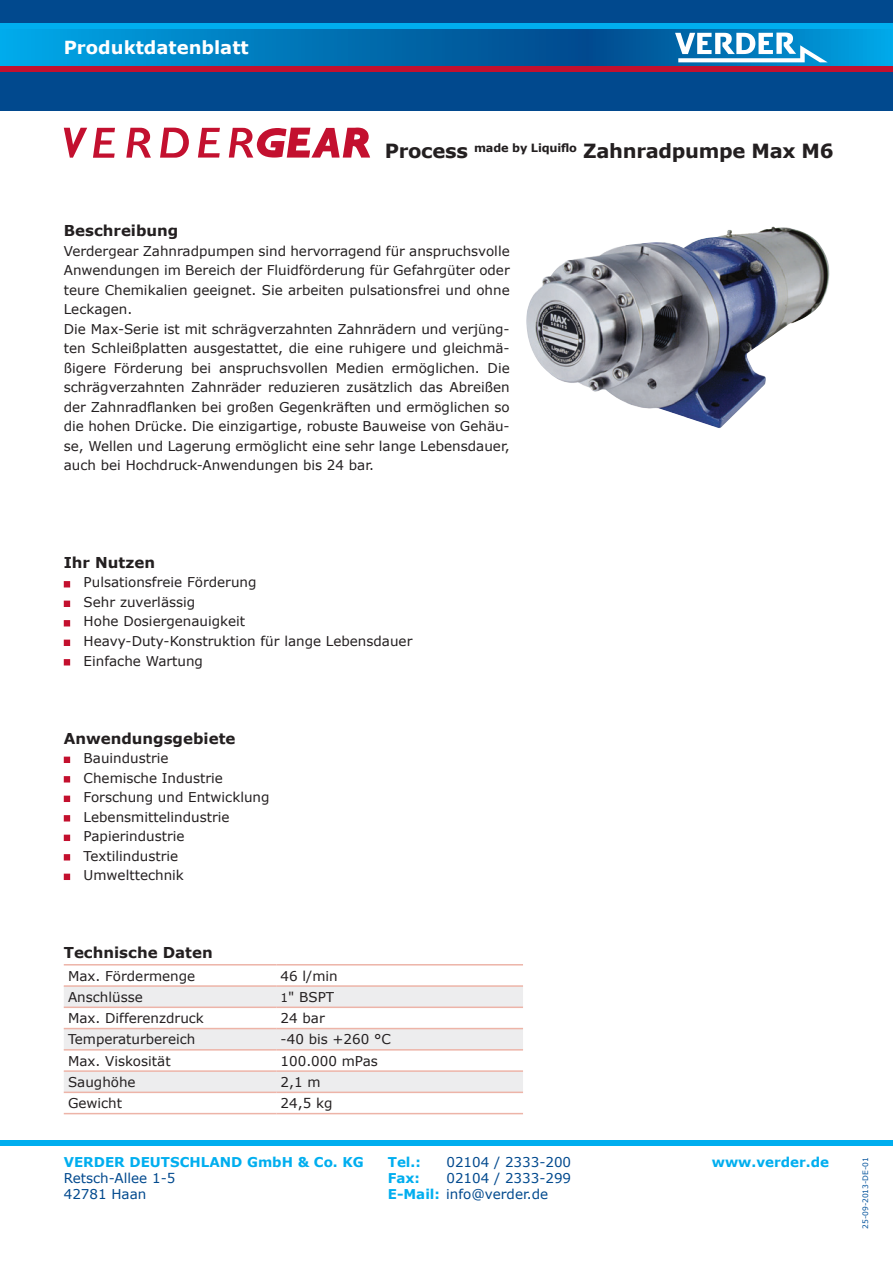
<style>
.page{position:relative;width:893px;height:1263px;background:#fff}
.page>*{position:absolute;margin:0;border:0;box-sizing:border-box;transform-origin:0 0}
.t1{font:700 19.5px "Verdana";letter-spacing:-.015em;color:#231f20}
.t2{font:700 18px "Verdana";color:#fff}
.t3{font:700 15px "Verdana";color:#231f20}
.t4{font:13.5px/19.5px "Verdana";color:#231f20;text-align:justify}
.t5{font:13.5px "Verdana";color:#01498e}
.t6{font:700 13.5px "Verdana";color:#00aeef}
.adress{font:7.5px "Verdana";color:#01519b}
.s1{font-size:12px}
.s2{font-weight:700;color:#00aeef}
</style>
<div class="page">
<svg style="left:64px;top:581px;width:6px;height:6px"></svg>
<svg style="left:64px;top:601px;width:6px;height:6px"></svg>
<svg style="left:64px;top:620px;width:6px;height:6px"></svg>
<svg style="left:64px;top:640px;width:6px;height:6px"></svg>
<svg style="left:64px;top:659px;width:6px;height:6px"></svg>
<svg style="left:64px;top:757px;width:6px;height:6px"></svg>
<svg style="left:64px;top:776px;width:6px;height:6px"></svg>
<svg style="left:64px;top:796px;width:6px;height:6px"></svg>
<svg style="left:64px;top:815px;width:6px;height:6px"></svg>
<svg style="left:64px;top:835px;width:6px;height:6px"></svg>
<svg style="left:64px;top:854px;width:6px;height:6px"></svg>
<svg style="left:64px;top:874px;width:6px;height:6px"></svg>
<svg style="left:64px;top:965px;width:459px;height:1px"></svg>
<svg style="left:64px;top:987px;width:459px;height:62px;fill:#ededee"></svg>
<svg style="left:64px;top:1050px;width:459px;height:63px"></svg>
<hr style="left:64px;top:964px;width:212px;height:1px;background:#edb4a8">
<hr style="left:276px;top:964px;width:247px;height:1px;background:#edb4a8">
<hr style="left:64px;top:985px;width:212px;height:2px;background:#edb4a8">
<hr style="left:276px;top:985px;width:247px;height:2px;background:#edb4a8">
<hr style="left:64px;top:1006px;width:212px;height:2px;background:#edb4a8">
<hr style="left:276px;top:1006px;width:247px;height:2px;background:#edb4a8">
<hr style="left:64px;top:1028px;width:212px;height:1px;background:#edb4a8">
<hr style="left:276px;top:1028px;width:247px;height:1px;background:#edb4a8">
<hr style="left:64px;top:1049px;width:212px;height:1px;background:#edb4a8">
<hr style="left:276px;top:1049px;width:247px;height:1px;background:#edb4a8">
<hr style="left:64px;top:1070px;width:212px;height:2px;background:#edb4a8">
<hr style="left:276px;top:1070px;width:247px;height:2px;background:#edb4a8">
<hr style="left:64px;top:1091px;width:212px;height:2px;background:#edb4a8">
<hr style="left:276px;top:1091px;width:247px;height:2px;background:#edb4a8">
<hr style="left:64px;top:1113px;width:212px;height:1px;background:#edb4a8">
<hr style="left:276px;top:1113px;width:247px;height:1px;background:#edb4a8">
<img style="left:526px;top:227px;width:303px;height:201px">
<svg style="left:93px;top:128px;width:22px;height:30px"></svg>
<svg style="left:160px;top:128px;width:29px;height:30px"></svg>
<svg style="left:198px;top:128px;width:22px;height:30px"></svg>
<svg style="left:64px;top:128px;width:23px;height:30px"></svg>
<svg style="left:126px;top:128px;width:25px;height:30px"></svg>
<svg style="left:229px;top:128px;width:141px;height:30px"></svg>
<div style="left:0;top:0;width:893px;height:111px;background:#01498e"></div>
<svg style="left:0;top:28px;width:893px;height:39px"></svg>
<div style="left:0;top:23px;width:893px;height:5px;background:#00aeef"></div>
<div style="left:0;top:67px;width:893px;height:5px;background:#c3102e"></div>
<svg style="left:675px;top:33px;width:153px;height:29px;background:#72b7db"></svg>
<div style="left:0;top:1140px;width:893px;height:5px;background:#00aeef"></div>
<p class="t2" style="left:64px;top:44px;width:186px">Produktdatenblatt</p>
<p class="t1" style="left:385px;top:138px;width:450px">Process <sup>made</sup> <sup>by</sup> <sup>Liquiflo</sup> Zahnradpumpe Max M6</p>
<p class="t3" style="left:64px;top:220px;width:116px">Beschreibung</p>
<p class="t4" style="left:64px;top:241px;width:447px">Verdergear Zahnradpumpen sind hervorragend für anspruchsvolle Anwendungen im Bereich der Fluidförderung für Gefahrgüter oder teure Chemikalien geeignet. Sie arbeiten pulsationsfrei und ohne Leckagen.</p>
<p class="t4" style="left:64px;top:319px;width:447px">Die Max-Serie ist mit schrägverzahnten Zahnrädern und verjüng&shy;ten Schleißplatten ausgestattet, die eine ruhigere und gleichmä&shy;ßigere Förderung bei anspruchsvollen Medien ermöglichen. Die schrägverzahnten Zahnräder reduzieren zusätzlich das Abreißen der Zahnradflanken bei großen Gegenkräften und ermöglichen so die hohen Drücke. Die einzigartige, robuste Bauweise von Gehäu&shy;se, Wellen und Lagerung ermöglicht eine sehr lange Lebensdauer, auch bei Hochdruck-Anwendungen bis 24 bar.</p>
<p class="t3" style="left:64px;top:552px;width:93px">Ihr Nutzen</p>
<p class="t4" style="left:84px;top:573px;width:174px">Pulsationsfreie Förderung</p>
<p class="t4" style="left:84px;top:592px;width:113px">Sehr zuverlässig</p>
<p class="t4" style="left:84px;top:612px;width:163px">Hohe Dosiergenauigkeit</p>
<p class="t4" style="left:84px;top:631px;width:330px">Heavy-Duty-Konstruktion für lange Lebensdauer</p>
<p class="t4" style="left:84px;top:651px;width:121px">Einfache Wartung</p>
<p class="t3" style="left:64px;top:727px;width:173px">Anwendungsgebiete</p>
<p class="t4" style="left:84px;top:748px;width:86px">Bauindustrie</p>
<p class="t4" style="left:84px;top:768px;width:141px">Chemische Industrie</p>
<p class="t4" style="left:84px;top:787px;width:187px">Forschung und Entwicklung</p>
<p class="t4" style="left:84px;top:807px;width:147px">Lebensmittelindustrie</p>
<p class="t4" style="left:84px;top:826px;width:102px">Papierindustrie</p>
<p class="t4" style="left:84px;top:846px;width:96px">Textilindustrie</p>
<p class="t4" style="left:84px;top:865px;width:102px">Umwelttechnik</p>
<p class="t3" style="left:64px;top:942px;width:150px">Technische Daten</p>
<p class="t4" style="left:68px;top:966px;width:129px">Max. Fördermenge</p>
<p class="t4" style="left:281px;top:966px;width:59px">46 l/min</p>
<p class="t4" style="left:68px;top:987px;width:76px">Anschlüsse</p>
<p class="t4" style="left:281px;top:987px;width:55px"><span class="s1">1</span>" BSPT</p>
<p class="t4" style="left:68px;top:1008px;width:137px">Max. Differenzdruck</p>
<p class="t4" style="left:281px;top:1008px;width:46px">24 bar</p>
<p class="t4" style="left:68px;top:1029px;width:129px">Temperaturbereich</p>
<p class="t4" style="left:281px;top:1029px;width:112px">-40 bis +260 °C</p>
<p class="t4" style="left:68px;top:1051px;width:104px">Max. Viskosität</p>
<p class="t4" style="left:281px;top:1051px;width:99px">100.000 mPas</p>
<p class="t4" style="left:68px;top:1072px;width:69px">Saughöhe</p>
<p class="t4" style="left:281px;top:1072px;width:41px">2,1 m</p>
<p class="t4" style="left:68px;top:1093px;width:56px">Gewicht</p>
<p class="t4" style="left:281px;top:1093px;width:53px">24,5 kg</p>
<p class="t6" style="left:64px;top:1152px;width:302px">VERDER DEUTSCHLAND GmbH &amp; Co. KG</p>
<p class="t6" style="left:388px;top:1152px;width:35px">Tel.:</p>
<p class="t5" style="left:446px;top:1153px;width:126px">02104 / 2333-200</p>
<p class="t6" style="left:712px;top:1152px;width:119px">www.verder.de</p>
<p class="t5" style="left:64px;top:1169px;width:113px">Retsch-Allee 1-5</p>
<p class="t6" style="left:388px;top:1169px;width:34px">Fax:</p>
<p class="t5" style="left:446px;top:1169px;width:126px">02104 / 2333-299</p>
<p class="t5" style="left:64px;top:1185px;width:84px">42781 Haan</p>
<p class="t5" style="left:388px;top:1185px;width:162px"><span class="s2">E-Mail:</span> info@verder.de</p>
<p class="adress" style="left:860px;top:1229px;width:73px;rotate:-90deg">25-09-2013-DE-01</p>
</div>
